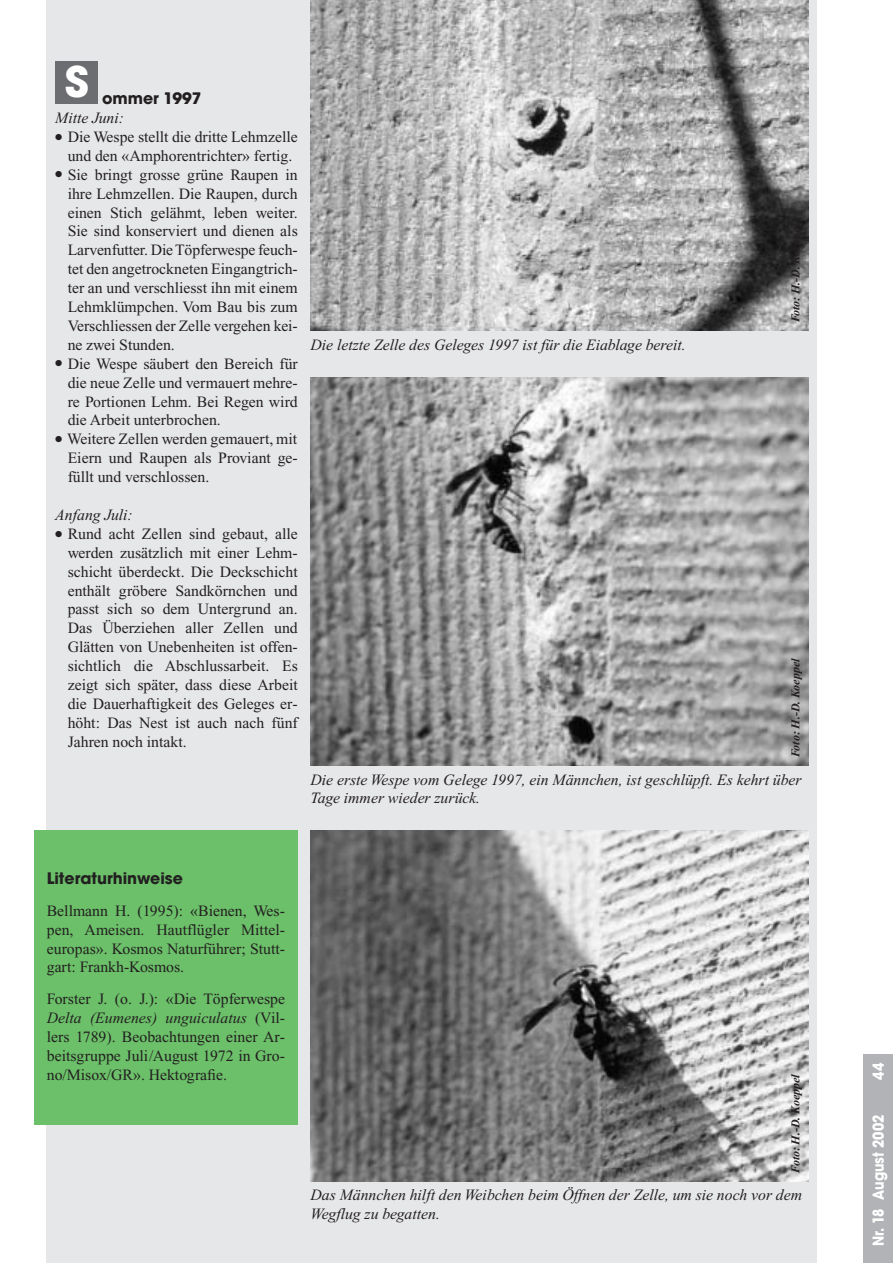
<style>
.page{position:relative;width:893px;height:1263px;background:#fff}
.page>*{position:absolute;margin:0;border:0;box-sizing:border-box;transform-origin:0 0}
.t1{font:700 42px "Avant Garde";color:#fff}
.t2{font:15.75px/18.9px "Times New Roman";color:#231f20;text-align:justify}
.t3{font:italic 15.75px/18.9px "Times New Roman";color:#231f20}
.t4{font:700 15.75px "Avant Garde";color:#231f20}
.t5{font:700 15px "Avant Garde";color:#fff;scale:.9 1}
.t6{font:italic 700 12px "Times New Roman";color:#231f20}
.s1{font-style:italic}
</style>
<div class="page">
<div style="left:47px;top:0;width:769px;height:1263px;background:#e6e7e9"></div>
<div style="left:863px;top:1054px;width:29px;height:209px;background:#b2b3b7"></div>
<div style="left:56px;top:62px;width:42px;height:42px;background:#6c6d70"></div>
<img style="left:310px;top:0;width:498px;height:331px">
<img style="left:310px;top:377px;width:498px;height:389px">
<img style="left:310px;top:831px;width:498px;height:350px">
<div style="left:34px;top:831px;width:264px;height:294px;background:#6bc069"></div>
<h1 class="t1" style="left:65px;top:66px;width:26px">S</h1>
<p class="t4" style="left:102px;top:93px;width:101px">ommer 1997</p>
<p class="t3" style="left:55px;top:110px;width:70px">Mitte Juni:</p>
<p class="t2" style="left:67px;top:129px;width:232px;text-align:left">Die Wespe stellt die dritte Lehmzelle und den «Amphorentrichter» fertig.<br>Sie bringt grosse grüne Raupen in ihre Lehmzellen. Die Raupen, durch einen Stich gelähmt, leben weiter.<br>Sie sind konserviert und dienen als Larvenfutter. Die Töpferwespe feuch&shy;tet den angetrockneten Eingangtrich&shy;ter an und verschliesst ihn mit einem Lehmklümpchen. Vom Bau bis zum Verschliessen der Zelle vergehen kei&shy;ne zwei Stunden.<br>Die Wespe säubert den Bereich für die neue Zelle und vermauert mehre&shy;re Portionen Lehm. Bei Regen wird die Arbeit unterbrochen.<br>Weitere Zellen werden gemauert, mit Eiern und Raupen als Proviant ge&shy;füllt und verschlossen.</p>
<p class="t3" style="left:55px;top:507px;width:79px">Anfang Juli:</p>
<p class="t2" style="left:68px;top:526px;width:231px">Rund acht Zellen sind gebaut, alle werden zusätzlich mit einer Lehm&shy;schicht überdeckt. Die Deckschicht enthält gröbere Sandkörnchen und passt sich so dem Untergrund an.<br>Das Überziehen aller Zellen und Glätten von Unebenheiten ist offen&shy;sichtlich die Abschlussarbeit. Es zeigt sich später, dass diese Arbeit die Dauerhaftigkeit des Geleges er&shy;höht: Das Nest ist auch nach fünf Jahren noch intakt.</p>
<p class="t3" style="left:310px;top:337px;width:377px">Die letzte Zelle des Geleges 1997 ist für die Eiablage bereit.</p>
<p class="t6" style="left:791px;top:322px;width:100px;rotate:-90deg">Foto: H.-D. Koeppel</p>
<p class="t6" style="left:791px;top:757px;width:100px;rotate:-90deg">Foto: H.-D. Koeppel</p>
<p class="t3" style="left:310px;top:771px;width:492px">Die erste Wespe vom Gelege 1997, ein Männchen, ist geschlüpft. Es kehrt über<br>Tage immer wieder zurück.</p>
<p class="t4" style="left:47px;top:872px;width:138px">Literaturhinweise</p>
<p class="t2" style="left:47px;top:902px;width:240px">Bellmann H. (1995): «Bienen, Wes&shy;pen, Ameisen. Hautflügler Mittel&shy;europas». Kosmos Naturführer; Stutt&shy;gart: Frankh-Kosmos.</p>
<p class="t2" style="left:47px;top:991px;width:240px">Forster J. (o. J.): «Die Töpferwespe <span class="s1">Delta (Eumenes) unguiculatus</span> (Vil&shy;lers 1789). Beobachtungen einer Ar&shy;beitsgruppe Juli/August 1972 in Gro&shy;no/Misox/GR». Hektografie.</p>
<p class="t6" style="left:791px;top:1173px;width:100px;rotate:-90deg">Foto: H.-D. Koeppel</p>
<p class="t3" style="left:310px;top:1187px;width:493px">Das Männchen hilft den Weibchen beim Öffnen der Zelle, um sie noch vor dem<br>Wegflug zu begatten.</p>
<p class="t5" style="left:872px;top:1080px;width:20px;rotate:-90deg">44</p>
<p class="t5" style="left:872px;top:1246px;width:147px;rotate:-90deg">Nr. 18 August 2002</p>
</div>
